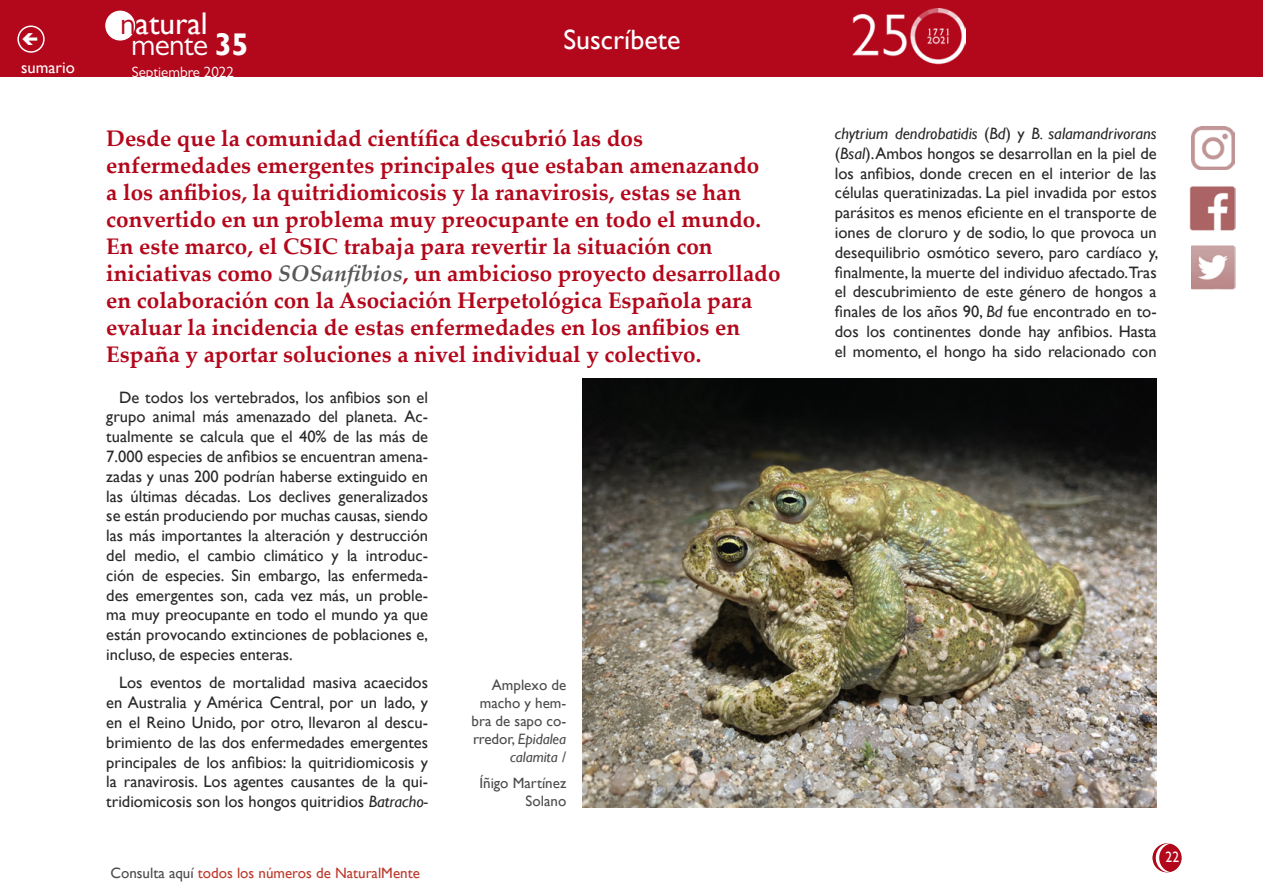
<style>
.page{position:relative;width:1263px;height:893px;background:#fff}
.page>*{position:absolute;margin:0;border:0;box-sizing:border-box;transform-origin:0 0}
.t1{font:31.35px "Gill Sans";color:#fff}
.t2{font:31.35px "Gill Sans MT Pro";letter-spacing:-.02em;color:#fff}
.t3{font:27.9px "Gill Sans";color:#fff}
.t4{font:700 22.5px/27px "Palatino Linotype";color:#b3071b}
.t5{font:16.5px/19.8px "Gill Sans";color:#282829;text-align:justify}
.t6{font:16.5px "Gill Sans";color:#fff}
.t7{font:15px/18px "Gill Sans";color:#4b4b4d;text-align:right}
.t8{font:15px "Gill Sans";color:#bd392b}
.t9{font:15px "Gill Sans MT Pro";color:#fff}
.t10{font:15px "Gill Sans";color:#fff;scale:.9 1}
.s1{font-family:"Gill Sans MT Pro";color:#b3071b}
.s2{font-family:"Gill Sans";font-weight:700}
.s3{font-style:italic;color:#58585a}
.s4{font-style:italic}
.s5{color:#4b4b4d}
</style>
<div class="page">
<img style="left:1190px;top:186px;width:45px;height:44px">
<img style="left:1191px;top:246px;width:44px;height:44px">
<div style="left:1153px;top:844px;width:28px;height:28px;background:#b3071b;border-radius:50%"></div>
<div style="left:1152px;top:843px;width:29px;height:29px;border:2px solid #b3071b;border-radius:50%"></div>
<div style="left:0;top:0;width:1263px;height:77px;background:#b3071b"></div>
<svg style="left:1155px;top:843px;width:16px;height:29px"></svg>
<div style="left:17px;top:26px;width:28px;height:27px;border:2px solid #fff;border-radius:50%"></div>
<img style="left:1191px;top:127px;width:43px;height:43px">
<div style="left:106px;top:11px;width:29px;height:29px;background:#fff;border-radius:50%"></div>
<div style="left:105px;top:11px;width:30px;height:30px;border:1px solid #fff;border-radius:50%"></div>
<img style="left:583px;top:378px;width:574px;height:430px">
<p class="t6" style="left:21px;top:58px;width:55px">sumario</p>
<h1 class="t1" style="left:120px;top:5px;width:89px"><span class="s1">n</span>atural</h1>
<h1 class="t2" style="left:131px;top:26px;width:119px">mente <span class="s2">35</span></h1>
<p class="t9" style="left:132px;top:63px;width:104px">Septiembre 2022</p>
<h2 class="t3" style="left:563px;top:23px;width:118px">Suscríbete</h2>
<p class="t4" style="left:106px;top:124px;width:676px">Desde que la comunidad científica descubrió las dos enfermedades emergentes principales que estaban amenazando<br>a los anfibios, la quitridiomicosis y la ranavirosis, estas se han convertido en un problema muy preocupante en todo el mundo.<br>En este marco, el CSIC trabaja para revertir la situación con iniciativas como <span class="s3">SOSanfibios</span>, un ambicioso proyecto desarrollado en colaboración con la Asociación Herpetológica Española para evaluar la incidencia de estas enfermedades en los anfibios en España y aportar soluciones a nivel individual y colectivo.</p>
<p class="t5" style="left:106px;top:387px;width:323px;text-indent:13px">De todos los vertebrados, los anfibios son el grupo animal más amenazado del planeta. Ac&shy;tualmente se calcula que el 40% de las más de 7.000 especies de anfibios se encuentran amena&shy;zadas y unas 200 podrían haberse extinguido en las últimas décadas. Los declives generalizados se están produciendo por muchas causas, siendo las más importantes la alteración y destrucción del medio, el cambio climático y la introduc&shy;ción de especies. Sin embargo, las enfermeda&shy;des emergentes son, cada vez más, un proble&shy;ma muy preocupante en todo el mundo ya que están provocando extinciones de poblaciones e, incluso, de especies enteras.</p>
<p class="t5" style="left:106px;top:673px;width:323px;text-indent:13px">Los eventos de mortalidad masiva acaecidos en Australia y América Central, por un lado, y en el Reino Unido, por otro, llevaron al descu&shy;brimiento de las dos enfermedades emergentes principales de los anfibios: la quitridiomicosis y la ranavirosis. Los agentes causantes de la qui&shy;tridiomicosis son los hongos quitridios <span class="s4">Batracho-</span></p>
<p class="t7" style="left:472px;top:676px;width:96px">Amplexo de macho y hem&shy;bra de sapo co&shy;rredor, <span class="s4">Epidalea calamita</span> /</p>
<p class="t7" style="left:479px;top:774px;width:88px">Íñigo Martínez<br>Solano</p>
<p class="t8" style="left:110px;top:864px;width:311px"><span class="s5">Consulta aquí</span> todos los números de NaturalMente</p>
<p class="t5" style="left:835px;top:124px;width:325px"><span class="s4">chytrium dendrobatidis</span> (<span class="s4">Bd</span>) y <span class="s4">B. salamandrivorans </span>(<span class="s4">Bsal</span>). Ambos hongos se desarrollan en la piel de los anfibios, donde crecen en el interior de las células queratinizadas. La piel invadida por estos parásitos es menos eficiente en el transporte de iones de cloruro y de sodio, lo que provoca un desequilibrio osmótico severo, paro cardíaco y, finalmente, la muerte del individuo afectado.Tras el descubrimiento de este género de hongos a finales de los años 90, <span class="s4">Bd</span> fue encontrado en to&shy;dos los continentes donde hay anfibios. Hasta el momento, el hongo ha sido relacionado con</p>
<p class="t10" style="left:1165px;top:849px;width:16px">22</p>
</div>
